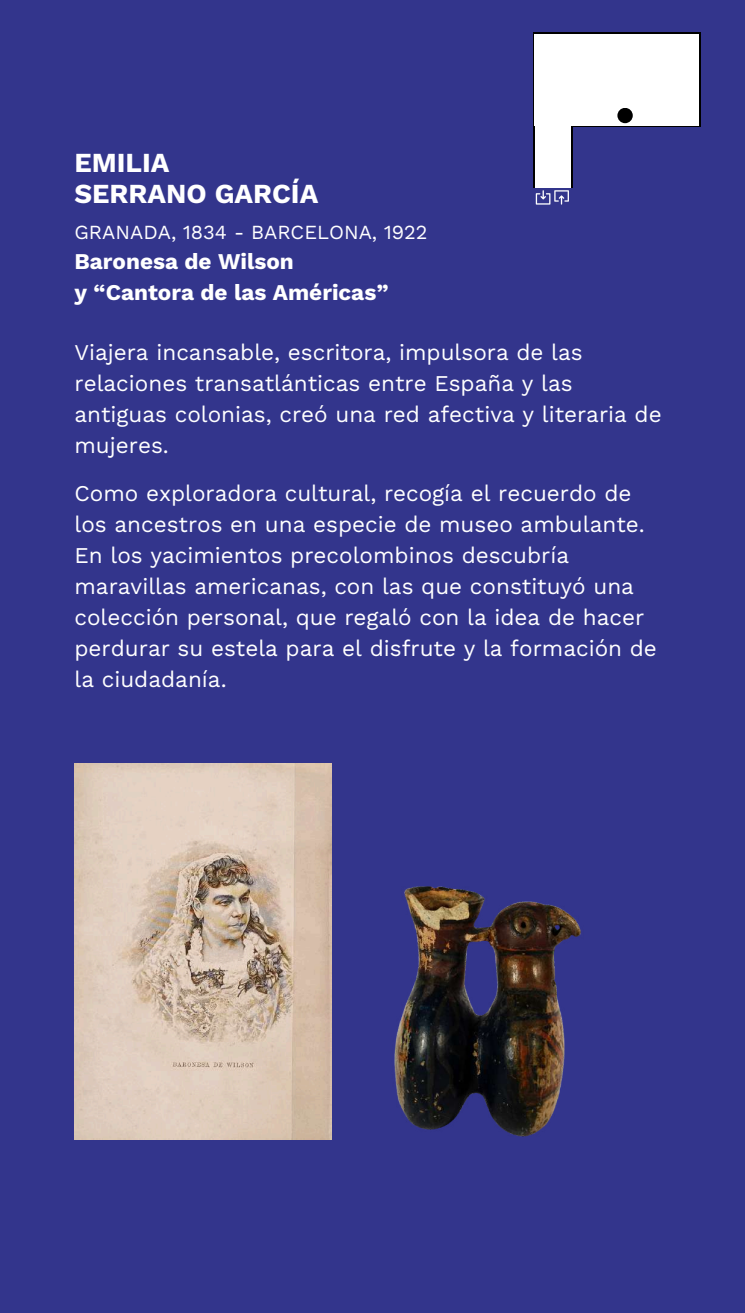
<style>
.page{position:relative;width:745px;height:1313px;background:#fff}
.page>*{position:absolute;margin:0;border:0;box-sizing:border-box;transform-origin:0 0}
.t1{font:700 27.5px/31px "Work Sans";color:#fff}
.t2{font:22.5px/31px "Work Sans";color:#fff}
.t3{font:700 22.5px/31px "Work Sans";color:#fff}
.t4{font:20px "Work Sans";color:#fff}
</style>
<div class="page">
<div style="left:0;top:0;width:744px;height:1312px;background:#33358c"></div>
<img style="left:394px;top:886px;width:187px;height:251px">
<img style="left:74px;top:764px;width:257px;height:375px">
<svg style="left:533px;top:32px;width:167px;height:173px"></svg>
<p class="t1" style="left:74px;top:147px;width:245px">EMILIA<br>SERRANO GARCÍA</p>
<p class="t4" style="left:74px;top:221px;width:354px">GRANADA, 1834 - BARCELONA, 1922</p>
<p class="t3" style="left:74px;top:246px;width:315px">Baronesa de Wilson<br>y “Cantora de las Américas”</p>
<p class="t2" style="left:74px;top:337px;width:588px">Viajera incansable, escritora, impulsora de las relaciones transatlánticas entre España y las antiguas colonias, creó una red afectiva y literaria de mujeres.</p>
<p class="t2" style="left:74px;top:478px;width:583px">Como exploradora cultural, recogía el recuerdo de los ancestros en una especie de museo ambulante.<br>En los yacimientos precolombinos descubría maravillas americanas, con las que constituyó una colección personal, que regaló con la idea de hacer perdurar su estela para el disfrute y la formación de la ciudadanía.</p>
</div>
